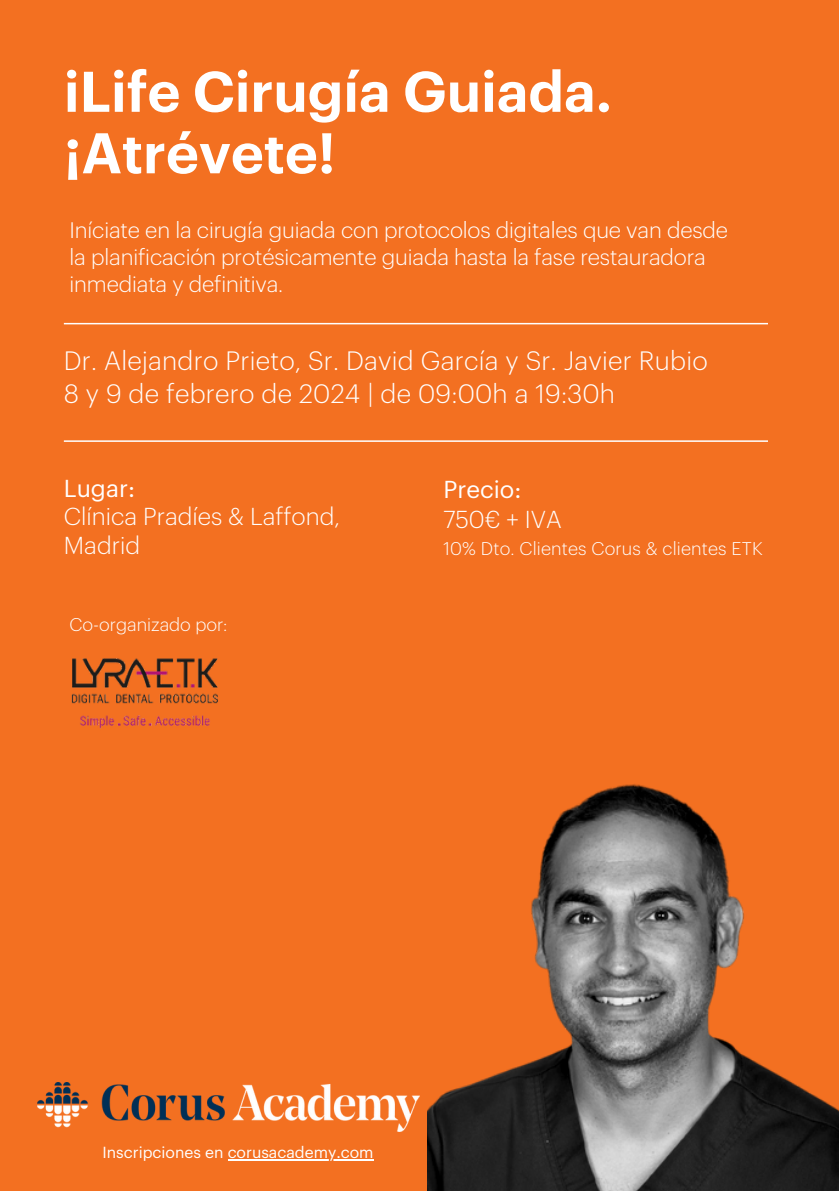
<style>
.page{position:relative;width:839px;height:1191px;background:#fff}
.page>*{position:absolute;margin:0;border:0;box-sizing:border-box;transform-origin:0 0}
.t1{font:600 56px/61.6px "Graphik";color:#fff}
.t2{font:300 26px "Graphik";letter-spacing:.01em;color:#fff}
.t3{font:300 24px "Graphik";color:#fff}
.t4{font:24px "Graphik";color:#fff}
.t5{font:300 22px/27px "Graphik";letter-spacing:-.005em;color:#fff}
.t6{font:300 18px "Graphik";letter-spacing:.01em;color:#fff}
.t7{font:15.8px "Graphik";color:#fff}
</style>
<div class="page">
<div style="left:0;top:0;width:838px;height:1191px;background:#f37021"></div>
<hr style="left:64px;top:323px;width:704px;height:1px;background:#fff">
<hr style="left:64px;top:440px;width:704px;height:2px;background:#fff">
<img style="left:71px;top:658px;width:147px;height:71px">
<hr style="left:228px;top:1159px;width:145px;height:2px;background:#fff">
<img style="left:427px;top:784px;width:411px;height:407px">
<img style="left:38px;top:1082px;width:381px;height:50px">
<p class="t1" style="left:64px;top:63px;width:549px">iLife Cirugía Guiada. ¡Atrévete!</p>
<p class="t5" style="left:69px;top:217px;width:660px">Iníciate en la cirugía guiada con protocolos digitales que van desde la planificación protésicamente guiada hasta la fase restauradora inmediata y definitiva.</p>
<p class="t2" style="left:64px;top:349px;width:645px">Dr. Alejandro Prieto, Sr. David García y Sr. Javier Rubio</p>
<p class="t2" style="left:64px;top:382px;width:552px">8 y 9 de febrero de 2024 | de 09:00h a 19:30h</p>
<p class="t4" style="left:64px;top:477px;width:73px">Lugar:</p>
<p class="t3" style="left:64px;top:506px;width:277px">Clínica Pradíes &amp; Laffond,</p>
<p class="t3" style="left:64px;top:534px;width:78px">Madrid</p>
<p class="t6" style="left:69px;top:617px;width:159px">Co-organizado por:</p>
<p class="t4" style="left:443px;top:478px;width:79px">Precio:</p>
<p class="t3" style="left:443px;top:508px;width:120px">750€ + IVA</p>
<p class="t6" style="left:443px;top:541px;width:321px">10% Dto. Clientes Corus &amp; clientes ETK</p>
<p class="t7" style="left:102px;top:1145px;width:273px">Inscripciones en corusacademy.com</p>
</div>
